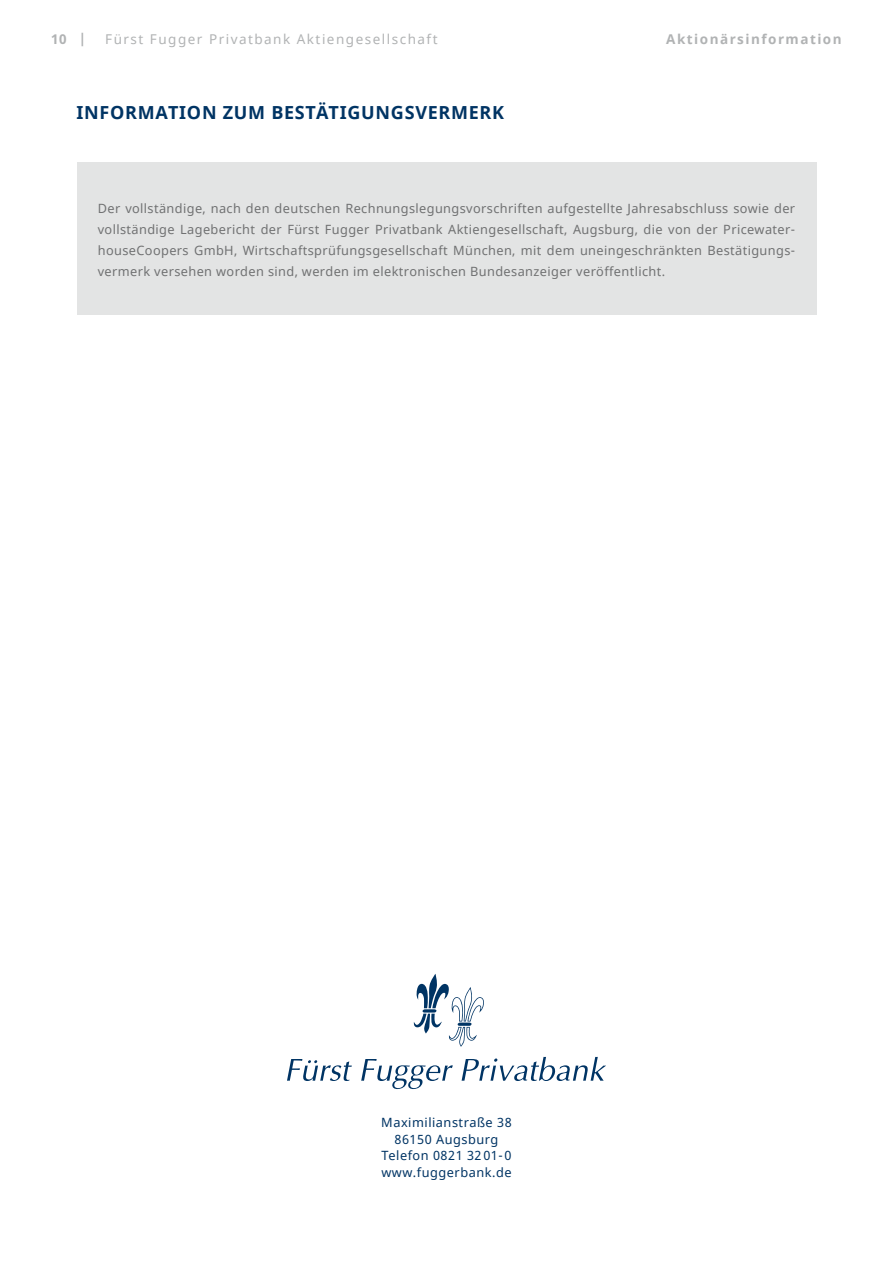
<style>
.page{position:relative;width:893px;height:1263px;background:#fff}
.page>*{position:absolute;margin:0;border:0;box-sizing:border-box;transform-origin:0 0}
.t1{font:700 18px "Noto Sans";letter-spacing:.04em;color:#003464}
.t2{font:13.5px "Noto Sans";letter-spacing:.11em;color:#b1b3b4}
.t3{font:700 13.5px "Noto Sans";letter-spacing:.11em;color:#b1b3b4}
.t4{font:12.75px/21px "Noto Sans";letter-spacing:.03em;color:#707172;text-align:justify}
.t5{font:12.75px/16.5px "Noto Sans";letter-spacing:.04em;color:#003464;text-align:center}
</style>
<div class="page">
<div style="left:77px;top:163px;width:739px;height:152px;background:#e3e4e4"></div>
<svg style="left:413px;top:974px;width:71px;height:73px"></svg>
<svg style="left:287px;top:1059px;width:65px;height:22px"></svg>
<svg style="left:361px;top:1059px;width:92px;height:30px"></svg>
<svg style="left:462px;top:1057px;width:144px;height:24px"></svg>
<p class="t3" style="left:51px;top:30px;width:36px">10 |</p>
<p class="t2" style="left:105px;top:30px;width:334px">Fürst Fugger Privatbank Aktiengesellschaft</p>
<p class="t3" style="left:666px;top:30px;width:177px">AKTIONÄRSINFORMATION</p>
<h1 class="t1" style="left:77px;top:100px;width:429px">INFORMATION ZUM BESTÄTIGUNGSVERMERK</h1>
<p class="t4" style="left:98px;top:198px;width:699px">Der vollständige, nach den deutschen Rechnungslegungsvorschriften aufgestellte Jahresabschluss sowie der vollständige Lagebericht der Fürst Fugger Privatbank Aktiengesellschaft, Augsburg, die von der Pricewater&shy;houseCoopers GmbH, Wirtschaftsprüfungsgesellschaft München, mit dem uneingeschränkten Bestätigungs&shy;vermerk versehen worden sind, werden im elektronischen Bundesanzeiger veröffentlicht.</p>
<p class="t5" style="left:381px;top:1115px;width:132px">Maximilianstraße 38<br>86150 Augsburg<br>Telefon 0821 32 01-0 www.fuggerbank.de</p>
</div>
